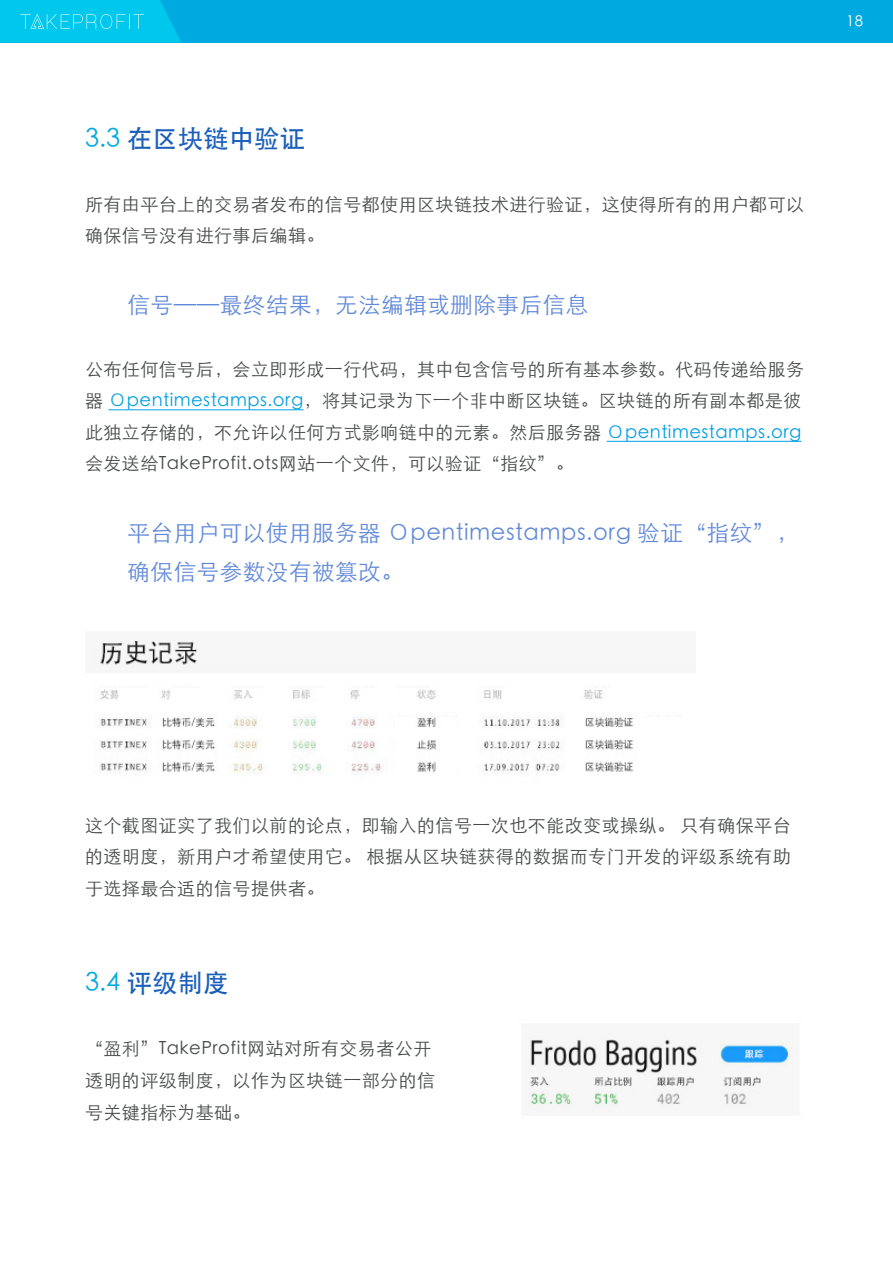
<style>
.page{position:relative;width:893px;height:1263px;background:#fff}
.page>*{position:absolute;margin:0;border:0;box-sizing:border-box;transform-origin:0 0}
.t1{font:25.5px "ST Heiti";color:#1c5fba}
.t2{font:22.5px/39px "ST Xihei";letter-spacing:.025em;color:#6289d8}
.t3{font:18px/31.5px "ST Xihei";letter-spacing:.025em;color:#484a4a}
.t4{font:15px "ST Xihei";color:#fff}
.s1{color:#00a9e0}
.s2{color:#009fe3}
</style>
<div class="page">
<div style="left:0;top:0;width:893px;height:43px;background:#00a9e0"></div>
<svg style="left:0;top:0;width:181px;height:43px;background:#06c7eb"></svg>
<hr style="left:108px;top:409px;width:196px;height:1px;background:#009fe3">
<hr style="left:607px;top:441px;width:194px;height:1px;background:#009fe3">
<img style="left:94px;top:640px;width:540px;height:135px">
<img style="left:524px;top:1034px;width:272px;height:77px">
<h1 class="t1" style="left:85px;top:126px;width:222px"><span class="s1">3.3</span> 在区块链中验证</h1>
<p class="t3" style="left:85px;top:189px;width:721px">所有由平台上的交易者发布的信号都使用区块链技术进行验证，这使得所有的用户都可以确保信号没有进行事后编辑。</p>
<p class="t2" style="left:128px;top:285px;width:462px">信号——最终结果，无法编辑或删除事后信息</p>
<p class="t3" style="left:85px;top:354px;width:721px">公布任何信号后，会立即形成一行代码，其中包含信号的所有基本参数。代码传递给服务器 <span class="s2">Оpentimestamps.org</span>，将其记录为下一个非中断区块链。区块链的所有副本都是彼此独立存储的，不允许以任何方式影响链中的元素。然后服务器 <span class="s2">Оpentimestamps.org</span>会发送给TakeProfit.ots网站一个文件，可以验证“指纹”。</p>
<p class="t2" style="left:128px;top:513px;width:672px">平台用户可以使用服务器 Оpentimestamps.org 验证“指纹”，确保信号参数没有被篡改。</p>
<p class="t4" style="left:846px;top:14px;width:18px">18</p>
<p class="t3" style="left:85px;top:810px;width:707px;text-align:justify">这个截图证实了我们以前的论点，即输入的信号一次也不能改变或操纵。 只有确保平台的透明度，新用户才希望使用它。 根据从区块链获得的数据而专门开发的评级系统有助于选择最合适的信号提供者。</p>
<h1 class="t1" style="left:85px;top:970px;width:145px"><span class="s1">3.4</span> 评级制度</h1>
<p class="t3" style="left:85px;top:1033px;width:352px">“盈利”TakeProfit网站对所有交易者公开透明的评级制度，以作为区块链一部分的信号关键指标为基础。</p>
</div>
